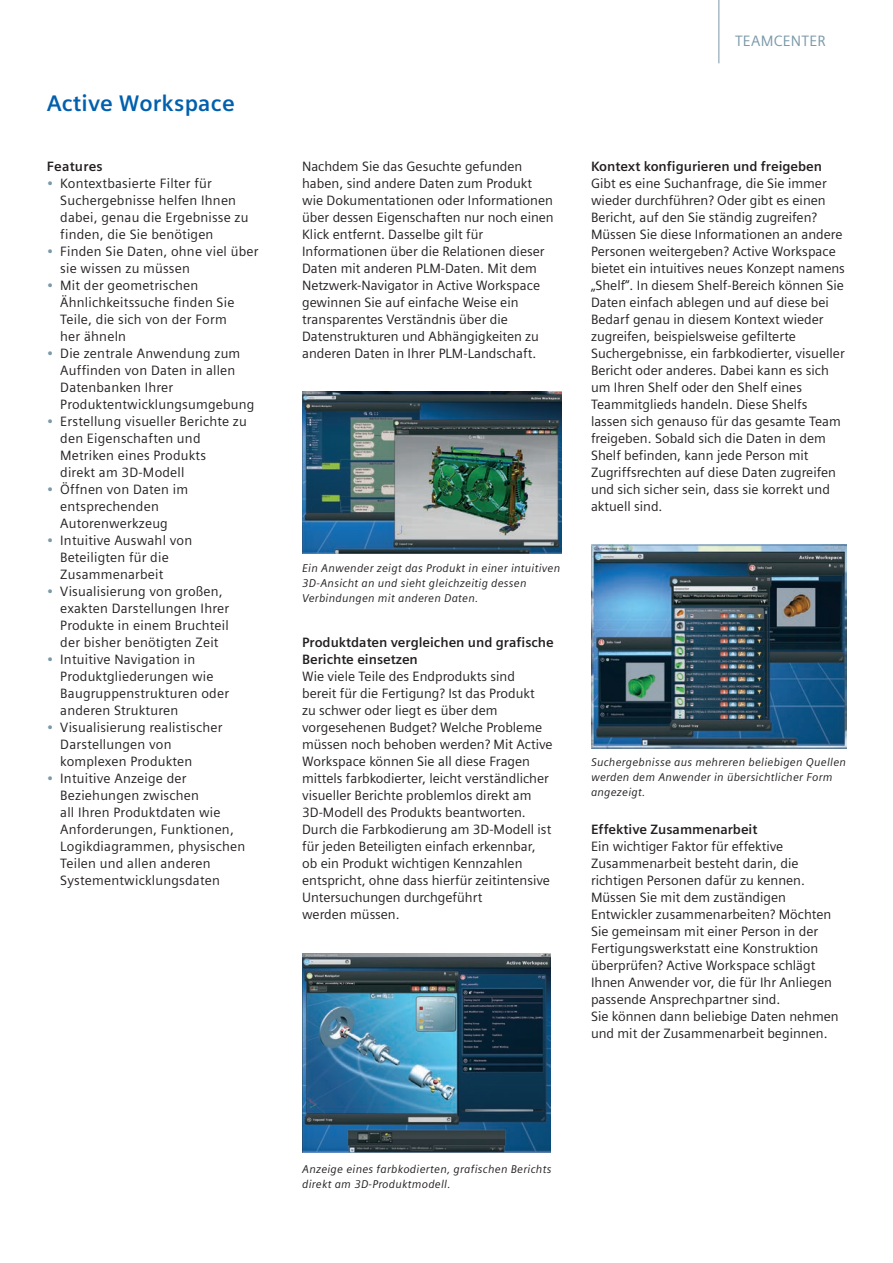
<style>
.page{position:relative;width:893px;height:1263px;background:#fff}
.page>*{position:absolute;margin:0;border:0;box-sizing:border-box;transform-origin:0 0}
.Blue_Subhead__15pt_0{font:700 22.5px "Siemens Sans";letter-spacing:.01em;color:#0160ae}
.Body_Subhead___9pt_0{font:15px "Siemens Sans";letter-spacing:.015em;color:#7b99a9}
.Body__Copy__9pt_0_15{font:13.5px/17px "Siemens Sans";color:#231f20}
.BULLETS_Body_Copy_9p{font:13.5px/17px "Siemens Sans";letter-spacing:.015em;color:#231f20}
.Body_Subhead___9pt_0-2{font:700 13.5px/17px "Siemens Sans";color:#231f20}
.t1{font:italic 11.25px/14.9px "Siemens Sans";letter-spacing:.02em;color:#231f20}
.s1{color:#7b99a9}
</style>
<div class="page">
<img style="left:591px;top:545px;width:255px;height:204px">
<img style="left:302px;top:392px;width:259px;height:162px">
<img style="left:302px;top:953px;width:249px;height:199px">
<hr style="left:718px;top:0;width:1px;height:63px;background:#7b99a9">
<p class="Blue_Subhead__15pt_0" style="left:47px;top:91px;width:190px">Active Workspace</p>
<p class="Body_Subhead___9pt_0-2" style="left:47px;top:158px;width:57px">Features</p>
<p class="BULLETS_Body_Copy_9p" style="left:60px;top:175px;width:190px;text-indent:-13px"><span class="s1">•</span> Kontextbasierte Filter für<br>Suchergebnisse helfen Ihnen dabei, genau die Ergebnisse zu finden, die Sie benötigen</p>
<p class="BULLETS_Body_Copy_9p" style="left:60px;top:243px;width:200px;text-indent:-14px"><span class="s1">•</span> Finden Sie Daten, ohne viel über sie wissen zu müssen</p>
<p class="BULLETS_Body_Copy_9p" style="left:60px;top:277px;width:176px;text-indent:-14px"><span class="s1">•</span> Mit der geometrischen<br>Ähnlichkeitssuche finden Sie<br>Teile, die sich von der Form her ähneln</p>
<p class="BULLETS_Body_Copy_9p" style="left:60px;top:345px;width:196px;text-indent:-14px"><span class="s1">•</span> Die zentrale Anwendung zum<br>Auffinden von Daten in allen<br>Datenbanken Ihrer<br>Produktentwicklungsumgebung</p>
<p class="BULLETS_Body_Copy_9p" style="left:60px;top:413px;width:188px;text-indent:-14px"><span class="s1">•</span> Erstellung visueller Berichte zu den Eigenschaften und<br>Metriken eines Produkts<br>direkt am 3D-Modell</p>
<p class="BULLETS_Body_Copy_9p" style="left:60px;top:481px;width:129px;text-indent:-14px"><span class="s1">•</span> Öffnen von Daten im entsprechenden<br>Autorenwerkzeug</p>
<p class="BULLETS_Body_Copy_9p" style="left:60px;top:532px;width:133px;text-indent:-14px"><span class="s1">•</span> Intuitive Auswahl von<br>Beteiligten für die<br>Zusammenarbeit</p>
<p class="BULLETS_Body_Copy_9p" style="left:60px;top:583px;width:170px;text-indent:-14px"><span class="s1">•</span> Visualisierung von großen, exakten Darstellungen Ihrer<br>Produkte in einem Bruchteil der bisher benötigten Zeit</p>
<p class="BULLETS_Body_Copy_9p" style="left:60px;top:651px;width:170px;text-indent:-14px"><span class="s1">•</span> Intuitive Navigation in<br>Produktgliederungen wie<br>Baugruppenstrukturen oder anderen Strukturen</p>
<p class="BULLETS_Body_Copy_9p" style="left:60px;top:719px;width:164px;text-indent:-14px"><span class="s1">•</span> Visualisierung realistischer<br>Darstellungen von komplexen Produkten</p>
<p class="BULLETS_Body_Copy_9p" style="left:60px;top:770px;width:187px;text-indent:-14px"><span class="s1">•</span> Intuitive Anzeige der<br>Beziehungen zwischen<br>all Ihren Produktdaten wie<br>Anforderungen, Funktionen,<br>Logikdiagrammen, physischen<br>Teilen und allen anderen<br>Systementwicklungsdaten</p>
<p class="Body_Subhead___9pt_0" style="left:735px;top:32px;width:92px">TEAMCENTER</p>
<p class="Body__Copy__9pt_0_15" style="left:302px;top:158px;width:253px">Nachdem Sie das Gesuchte gefunden haben, sind andere Daten zum Produkt wie Dokumentationen oder Informationen über dessen Eigenschaften nur noch einen Klick entfernt. Dasselbe gilt für Informationen über die Relationen dieser Daten mit anderen PLM-Daten. Mit dem Netzwerk-Navigator in Active Workspace gewinnen Sie auf einfache Weise ein transparentes Verständnis über die Datenstrukturen und Abhängigkeiten zu anderen Daten in Ihrer PLM-Landschaft.</p>
<p class="t1" style="left:302px;top:561px;width:260px">Ein Anwender zeigt das Produkt in einer intuitiven<br>3D-Ansicht an und sieht gleichzeitig dessen<br>Verbindungen mit anderen Daten.</p>
<p class="Body_Subhead___9pt_0-2" style="left:302px;top:634px;width:253px">Produktdaten vergleichen und grafische<br>Berichte einsetzen</p>
<p class="Body__Copy__9pt_0_15" style="left:302px;top:668px;width:252px">Wie viele Teile des Endprodukts sind bereit für die Fertigung? Ist das Produkt<br>zu schwer oder liegt es über dem vorgesehenen Budget? Welche Probleme müssen noch behoben werden? Mit Active Workspace können Sie all diese Fragen mittels farbkodierter, leicht verständlicher visueller Berichte problemlos direkt am 3D-Modell des Produkts beantworten.<br>Durch die Farbkodierung am 3D-Modell ist für jeden Beteiligten einfach erkennbar, ob ein Produkt wichtigen Kennzahlen entspricht, ohne dass hierfür zeitintensive Untersuchungen durchgeführt<br>werden müssen.</p>
<p class="Body_Subhead___9pt_0-2" style="left:591px;top:158px;width:233px">Kontext konfigurieren und freigeben</p>
<p class="Body__Copy__9pt_0_15" style="left:591px;top:175px;width:255px">Gibt es eine Suchanfrage, die Sie immer wieder durchführen? Oder gibt es einen Bericht, auf den Sie ständig zugreifen?<br>Müssen Sie diese Informationen an andere Personen weitergeben? Active Workspace bietet ein intuitives neues Konzept namens „Shelf“. In diesem Shelf-Bereich können Sie Daten einfach ablegen und auf diese bei Bedarf genau in diesem Kontext wieder zugreifen, beispielsweise gefilterte Suchergebnisse, ein farbkodierter, visueller Bericht oder anderes. Dabei kann es sich um Ihren Shelf oder den Shelf eines Teammitglieds handeln. Diese Shelfs lassen sich genauso für das gesamte Team freigeben. Sobald sich die Daten in dem Shelf befinden, kann jede Person mit Zugriffsrechten auf diese Daten zugreifen und sich sicher sein, dass sie korrekt und aktuell sind.</p>
<p class="t1" style="left:591px;top:754px;width:257px">Suchergebnisse aus mehreren beliebigen Quellen werden dem Anwender in übersichtlicher Form angezeigt.</p>
<p class="Body_Subhead___9pt_0-2" style="left:591px;top:821px;width:168px">Effektive Zusammenarbeit</p>
<p class="Body__Copy__9pt_0_15" style="left:591px;top:838px;width:249px">Ein wichtiger Faktor für effektive Zusammenarbeit besteht darin, die richtigen Personen dafür zu kennen.<br>Müssen Sie mit dem zuständigen Entwickler zusammenarbeiten? Möchten Sie gemeinsam mit einer Person in der Fertigungswerkstatt eine Konstruktion überprüfen? Active Workspace schlägt Ihnen Anwender vor, die für Ihr Anliegen passende Ansprechpartner sind.<br>Sie können dann beliebige Daten nehmen und mit der Zusammenarbeit beginnen.</p>
<p class="t1" style="left:302px;top:1161px;width:251px">Anzeige eines farbkodierten, grafischen Berichts direkt am 3D-Produktmodell.</p>
</div>
